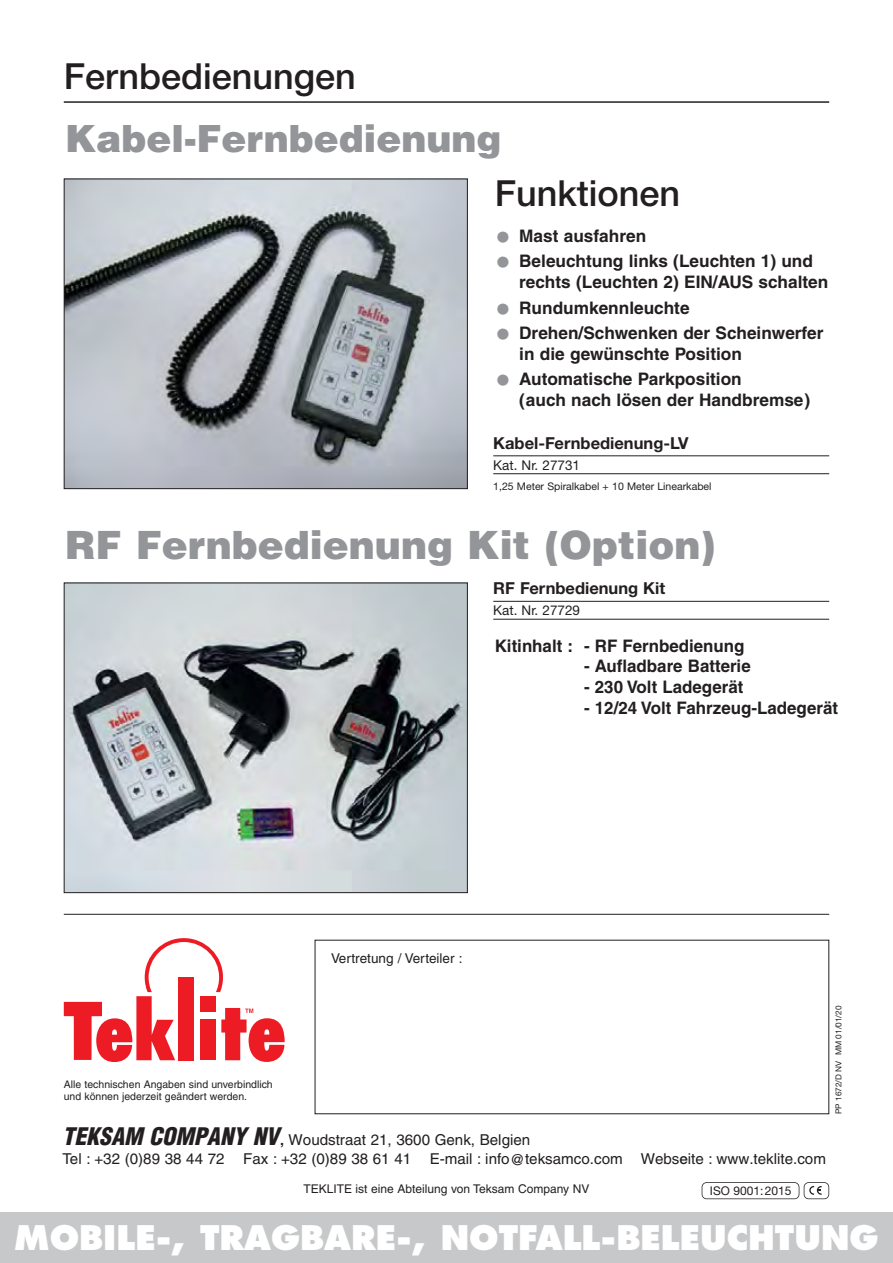
<style>
.page{position:relative;width:893px;height:1263px;background:#fff}
.page>*{position:absolute;margin:0;border:0;box-sizing:border-box;transform-origin:0 0}
.t1{font:900 39px "Helvetica";color:#939598}
.t2{font:900 37.5px "Helvetica";color:#939598}
.t3{font:500 36px "Helvetica Neue";color:#231f20}
.t4{font:800 33px "Futura";color:#fff}
.t5{font:700 17.25px/21px "Helvetica";color:#231f20}
.t6{font:700 16.5px "Helvetica Neue CE";color:#231f20}
.t7{font:15px/19.5px "Helvetica";color:#231f20}
.t8{font:13.5px "Helvetica Neue";color:#231f20}
.t9{font:13.5px "Helvetica";color:#231f20}
.t10{font:12px "Helvetica";color:#231f20}
.t11{font:12px "Helvetica Neue";color:#231f20}
.t12{font:10.5px/12.6px "Helvetica";color:#231f20}
.t13{font:10.5px "Helvetica Neue";color:#231f20}
.t14{font:8.25px "Helvetica Neue";color:#231f20}
.s1{font-weight:900;font-size:33px;color:#939598}
.s2{font-weight:900;font-style:italic;font-stretch:condensed;font-size:23.7px}
.s3{font-weight:700;font-size:14.25px}
.s4{font-family:"Helvetica Neue LT Std";font-weight:500}
.s5{font-family:"Helvetica LT Std Fractions"}
</style>
<div class="page">
<div style="left:0;top:1212px;width:893px;height:51px;background:#c6c8ca"></div>
<img style="left:66px;top:585px;width:400px;height:306px">
<div style="left:64px;top:583px;width:404px;height:310px;border:1px solid #231f20"></div>
<hr style="left:493px;top:601px;width:336px;height:1px;background:#231f20">
<hr style="left:493px;top:619px;width:336px;height:1px;background:#231f20">
<hr style="left:64px;top:101px;width:765px;height:2px;background:#231f20">
<hr style="left:64px;top:914px;width:765px;height:1px;background:#231f20">
<svg style="left:63px;top:178px;width:767px;height:311px"></svg>
<hr style="left:493px;top:473px;width:336px;height:1px;background:#231f20">
<svg style="left:64px;top:938px;width:221px;height:124px"></svg>
<div style="left:702px;top:1182px;width:97px;height:17px;border:2px solid #231f20;border-radius:5px"></div>
<svg style="left:809px;top:1186px;width:13px;height:9px"></svg>
<div style="left:804px;top:1182px;width:25px;height:17px;border:2px solid #231f20;border-radius:5px"></div>
<h3 class="t3" style="left:64px;top:64px;width:294px">Fernbedienungen</h3>
<h2 class="t2" style="left:65px;top:125px;width:438px">Kabel-Fernbedienung</h2>
<h3 class="t3" style="left:495px;top:180px;width:187px">Funktionen</h3>
<p class="t5" style="left:495px;top:227px;width:153px"><span class="s1">•</span> Mast ausfahren</p>
<p class="t5" style="left:519px;top:252px;width:311px;text-indent:-24px"><span class="s1">•</span> Beleuchtung links (Leuchten 1) und rechts (Leuchten 2) EIN/AUS schalten</p>
<p class="t5" style="left:495px;top:299px;width:196px"><span class="s1">•</span> Rundumkennleuchte</p>
<p class="t5" style="left:519px;top:324px;width:306px;text-indent:-24px"><span class="s1">•</span> Drehen/Schwenken der Scheinwerfer in die gewünschte Position</p>
<p class="t5" style="left:519px;top:370px;width:293px;text-indent:-24px"><span class="s1">•</span> Automatische Parkposition<br>(auch nach lösen der Handbremse)</p>
<p class="t6" style="left:493px;top:437px;width:197px">Kabel-Fernbedienung-LV</p>
<p class="t8" style="left:493px;top:460px;width:88px">Kat. Nr. 27731</p>
<p class="t13" style="left:493px;top:482px;width:220px">1,25 Meter Spiralkabel + 10 Meter Linearkabel</p>
<h1 class="t1" style="left:65px;top:531px;width:652px">RF Fernbedienung Kit (Option)</h1>
<p class="t6" style="left:493px;top:583px;width:173px">RF Fernbedienung Kit</p>
<p class="t8" style="left:493px;top:606px;width:88px">Kat. Nr. 27729</p>
<p class="t5" style="left:495px;top:637px;width:251px">Kitinhalt : - RF Fernbedienung</p>
<p class="t5" style="left:584px;top:657px;width:168px">- Aufladbare Batterie</p>
<p class="t5" style="left:584px;top:678px;width:161px">- 230 Volt Ladegerät</p>
<p class="t5" style="left:584px;top:699px;width:256px">- 12/24 Volt Fahrzeug-Ladegerät</p>
<p class="t9" style="left:331px;top:953px;width:133px">Vertretung / Verteiler :</p>
<p class="t12" style="left:64px;top:1079px;width:210px">Alle technischen Angaben sind unverbindlich und können jederzeit geändert werden.</p>
<p class="t7" style="left:63px;top:1131px;width:765px"><span class="s2">TEKSAM COMPANY NV</span><span class="s3">,</span> Woudstraat 21, 3600 Genk, Belgien<br>Tel : +32 (0)89 38 44 72 Fax : +32 (0)89 38 61 41 E-mail : info@teksamco.com Webs<span class="s4">e</span>ite : www.teklite.com</p>
<p class="t10" style="left:303px;top:1184px;width:288px">TEKLITE ist eine Abteilung von Teksam Company NV</p>
<p class="t11" style="left:710px;top:1186px;width:83px">ISO 9001:20<span class="s5">15</span></p>
<p class="t14" style="left:836px;top:1114px;width:110px;rotate:-90deg">PP 1672/D NV MM <span class="s5">01</span>/<span class="s5">01</span>/<span class="s5">20</span></p>
<h3 class="t4" style="left:14px;top:1223px;width:866px">MOBILE-, TRAGBARE-, NOTFALL-BELEUCHTUNG</h3>
</div>
